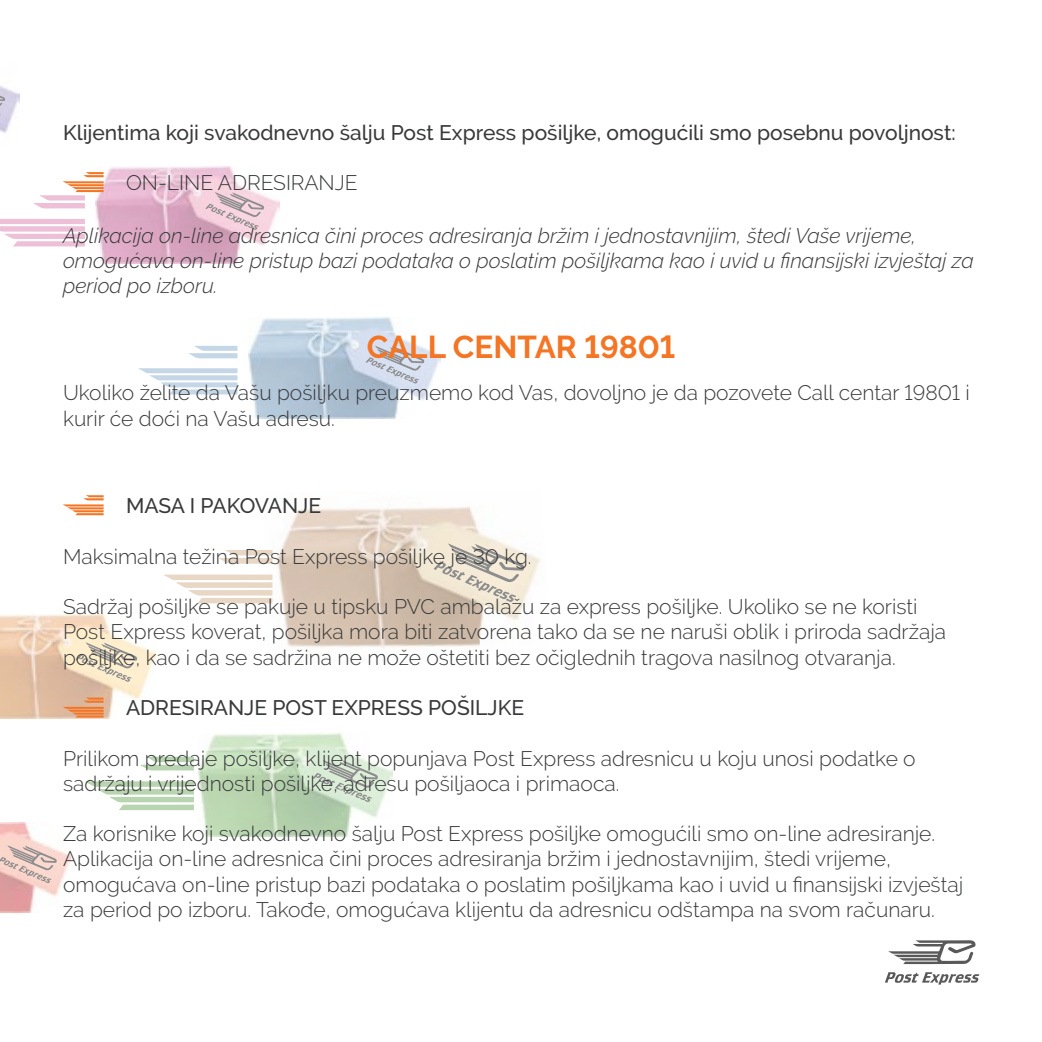
<style>
.page{position:relative;width:1042px;height:1042px;background:#fff}
.page>*{position:absolute;margin:0;border:0;box-sizing:border-box;transform-origin:0 0}
.t1{font:700 31.5px "Raleway";color:#f47524}
.t2{font:300 21px/25.2px "Raleway";color:#38393a}
.t3{font:italic 300 21px/25.2px "Raleway";color:#38393a}
.t4{font:500 21px "Raleway";color:#38393a}
</style>
<div class="page">
<svg style="left:888px;top:940px;width:88px;height:24px"></svg>
<svg style="left:885px;top:972px;width:94px;height:13px"></svg>
<img style="left:272px;top:506px;width:197px;height:97px">
<img style="left:469px;top:506px;width:71px;height:126px">
<img style="left:272px;top:603px;width:209px;height:45px">
<img style="left:248px;top:317px;width:192px;height:102px">
<img style="left:0;top:614px;width:155px;height:104px">
<img style="left:198px;top:733px;width:195px;height:103px">
<img style="left:96px;top:166px;width:183px;height:97px">
<img style="left:0;top:823px;width:71px;height:89px">
<svg style="left:433px;top:543px;width:91px;height:59px;background:#dad1c3"></svg>
<svg style="left:312px;top:760px;width:66px;height:42px;background:#c7d5c4"></svg>
<svg style="left:76px;top:642px;width:61px;height:40px;background:#e3d6bd"></svg>
<svg style="left:0;top:845px;width:57px;height:38px;background:#dfc2bb"></svg>
<svg style="left:366px;top:346px;width:58px;height:37px;background:#c4cbd8"></svg>
<svg style="left:205px;top:192px;width:59px;height:38px;background:#ddc1cb"></svg>
<svg style="left:0;top:219px;width:85px;height:28px"></svg>
<svg style="left:189px;top:346px;width:48px;height:12px"></svg>
<svg style="left:139px;top:368px;width:98px;height:27px"></svg>
<svg style="left:219px;top:550px;width:53px;height:14px"></svg>
<svg style="left:164px;top:574px;width:108px;height:30px"></svg>
<svg style="left:140px;top:756px;width:54px;height:14px"></svg>
<svg style="left:85px;top:781px;width:109px;height:29px"></svg>
<img style="left:0;top:85px;width:20px;height:48px">
<svg style="left:0;top:86px;width:5px;height:21px"></svg>
<svg style="left:34px;top:172px;width:70px;height:36px"></svg>
<svg style="left:63px;top:495px;width:41px;height:20px"></svg>
<svg style="left:63px;top:697px;width:41px;height:21px"></svg>
<p class="t4" style="left:63px;top:120px;width:894px">Klijentima koji svakodnevno šalju Post Express pošiljke, omogućili smo posebnu povoljnost:</p>
<p class="t2" style="left:126px;top:170px;width:233px">ON-LINE ADRESIRANJE</p>
<p class="t3" style="left:63px;top:223px;width:912px">Aplikacija on-line adresnica čini proces adresiranja bržim i jednostavnijim, štedi Vaše vrijeme, omogućava on-line pristup bazi podataka o poslatim pošiljkama kao i uvid u finansijski izvještaj za period po izboru.</p>
<h1 class="t1" style="left:367px;top:329px;width:310px">CALL CENTAR 19801</h1>
<p class="t2" style="left:63px;top:380px;width:908px">Ukoliko želite da Vašu pošiljku preuzmemo kod Vas, dovoljno je da pozovete Call centar 19801 i kurir će doći na Vašu adresu.</p>
<p class="t4" style="left:126px;top:494px;width:197px">MASA I PAKOVANJE</p>
<p class="t2" style="left:63px;top:544px;width:470px">Maksimalna težina Post Express pošiljke je 30 kg.</p>
<p class="t2" style="left:63px;top:594px;width:884px">Sadržaj pošiljke se pakuje u tipsku PVC ambalažu za express pošiljke. Ukoliko se ne koristi<br>Post Express koverat, pošiljka mora biti zatvorena tako da se ne naruši oblik i priroda sadržaja pošiljke, kao i da se sadržina ne može oštetiti bez očiglednih tragova nasilnog otvaranja.</p>
<p class="t4" style="left:126px;top:695px;width:399px">ADRESIRANJE POST EXPRESS POŠILJKE</p>
<p class="t2" style="left:63px;top:745px;width:854px">Prilikom predaje pošiljke, klijent popunjava Post Express adresnicu u koju unosi podatke o sadržaju i vrijednosti pošiljke, adresu pošiljaoca i primaoca.</p>
<p class="t2" style="left:63px;top:821px;width:901px">Za korisnike koji svakodnevno šalju Post Express pošiljke omogućili smo on-line adresiranje.<br>Aplikacija on-line adresnica čini proces adresiranja bržim i jednostavnijim, štedi vrijeme, omogućava on-line pristup bazi podataka o poslatim pošiljkama kao i uvid u finansijski izvještaj za period po izboru. Takođe, omogućava klijentu da adresnicu odštampa na svom računaru.</p>
</div>
